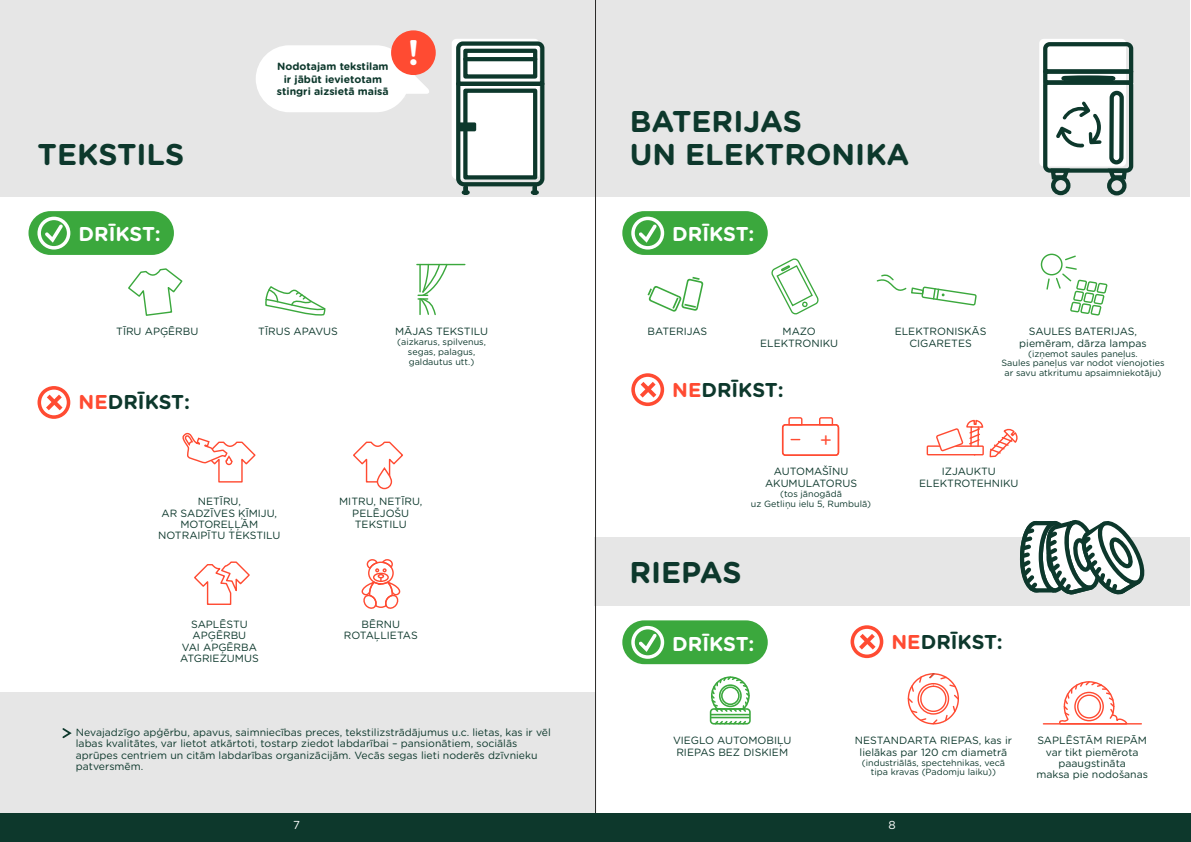
<style>
.page{position:relative;width:1191px;height:842px;background:#fff}
.page>*{position:absolute;margin:0;border:0;box-sizing:border-box;transform-origin:0 0}
.t1{font:700 35.4px "Gotham Rounded";color:#fff}
.t2{font:700 30px/32.4px "Gotham Rounded";color:#0d382c}
.t3{font:700 20px "Gotham Rounded";color:#0d382c}
.t4{font:700 20px "Gotham Rounded";color:#fff}
.t5{font:19.7px "Gotham Rounded";color:#ff4b32}
.t6{font:11.5px "Gotham Rounded";color:#fefefe}
.t7{font:10.5px/11.3px "Gotham Rounded";color:#0d382c;text-align:center}
.t8{font:700 10.5px/12.6px "Gotham Rounded";color:#0d382c;text-align:center}
.t9{font:9px/9.7px "Gotham Rounded";color:#0d382c;text-align:center}
.s1{color:#ff4b32}
</style>
<div class="page">
<div style="left:594px;top:0;width:595px;height:196px;background:#e6e6e6"></div>
<div style="left:622px;top:620px;width:145px;height:44px;background:#3ba83d;border-radius:22px"></div>
<div style="left:622px;top:211px;width:145px;height:44px;background:#3ba83d;border-radius:22px"></div>
<svg style="left:771px;top:258px;width:48px;height:57px"></svg>
<svg style="left:647px;top:277px;width:56px;height:35px"></svg>
<svg style="left:788px;top:417px;width:15px;height:7px"></svg>
<svg style="left:819px;top:417px;width:15px;height:7px"></svg>
<div style="left:782px;top:424px;width:57px;height:32px;border:1px solid #ff4b32;border-radius:3px"></div>
<svg style="left:631px;top:373px;width:33px;height:33px"></svg>
<div style="left:631px;top:217px;width:33px;height:33px;border:3px solid #fff;border-radius:50%"></div>
<svg style="left:639px;top:224px;width:18px;height:19px"></svg>
<div style="left:631px;top:626px;width:33px;height:33px;border:3px solid #fff;border-radius:50%"></div>
<svg style="left:639px;top:633px;width:18px;height:19px"></svg>
<div style="left:710px;top:708px;width:40px;height:16px;border:2px solid #3ba83d;border-radius:3px"></div>
<hr style="left:710px;top:714px;width:40px;height:1px;background:#3ba83d">
<hr style="left:710px;top:717px;width:40px;height:1px;background:#3ba83d">
<svg style="left:713px;top:721px;width:34px;height:4px"></svg>
<svg style="left:709px;top:676px;width:42px;height:37px"></svg>
<div style="left:0;top:0;width:595px;height:196px;background:#e6e6e6"></div>
<div style="left:29px;top:211px;width:145px;height:44px;background:#3ba83d;border-radius:22px"></div>
<div style="left:0;top:692px;width:595px;height:141px;background:#e6e6e6"></div>
<svg style="left:452px;top:39px;width:93px;height:156px;background:#adbbb8"></svg>
<svg style="left:265px;top:286px;width:61px;height:30px"></svg>
<hr style="left:417px;top:264px;width:48px;height:1px;background:#3ba83d">
<svg style="left:418px;top:263px;width:31px;height:52px"></svg>
<svg style="left:128px;top:268px;width:55px;height:48px"></svg>
<svg style="left:194px;top:561px;width:56px;height:44px"></svg>
<svg style="left:353px;top:441px;width:50px;height:42px"></svg>
<svg style="left:377px;top:468px;width:15px;height:21px"></svg>
<svg style="left:182px;top:432px;width:74px;height:51px"></svg>
<svg style="left:361px;top:559px;width:40px;height:50px"></svg>
<svg style="left:38px;top:386px;width:32px;height:33px"></svg>
<div style="left:37px;top:217px;width:33px;height:33px;border:3px solid #fff;border-radius:50%"></div>
<svg style="left:45px;top:224px;width:18px;height:19px"></svg>
<svg style="left:256px;top:30px;width:180px;height:82px"></svg>
<svg style="left:62px;top:728px;width:10px;height:10px"></svg>
<div style="left:594px;top:537px;width:595px;height:68px;background:#e6e6e6"></div>
<hr style="left:595px;top:0;width:1px;height:842px;background:#2b2a29">
<div style="left:0;top:814px;width:595px;height:28px;background:#0d382c"></div>
<div style="left:595px;top:814px;width:596px;height:28px;background:#0d382c"></div>
<svg style="left:850px;top:39px;width:300px;height:775px"></svg>
<h2 class="t2" style="left:38px;top:139px;width:148px">TEKSTILS</h2>
<h3 class="t4" style="left:79px;top:225px;width:84px">DRĪKST:</h3>
<p class="t8" style="left:277px;top:61px;width:113px">Nodotajam tekstilam ir jābūt ievietotam stingri aizsietā maisā</p>
<h1 class="t1" style="left:408px;top:37px;width:13px">!</h1>
<p class="t7" style="left:116px;top:326px;width:84px">TĪRU APĢĒRBU</p>
<p class="t7" style="left:258px;top:326px;width:81px">TĪRUS APAVUS</p>
<p class="t7" style="left:395px;top:326px;width:94px">MĀJAS TEKSTILU</p>
<p class="t9" style="left:397px;top:338px;width:90px">(aizkarus, spilvenus, segas, palagus, galdautus utt.)</p>
<h3 class="t3" style="left:79px;top:393px;width:113px"><span class="s1">NE</span>DRĪKST:</h3>
<p class="t7" style="left:158px;top:497px;width:124px">NETĪRU,<br>AR SADZĪVES ĶĪMIJU,<br>MOTOREĻĻĀM<br>NOTRAIPĪTU TEKSTILU</p>
<p class="t7" style="left:180px;top:619px;width:80px">SAPLĒSTU<br>APĢĒRBU<br>VAI APĢĒRBA<br>ATGRIEZUMUS</p>
<p class="t7" style="left:339px;top:497px;width:85px">MITRU, NETĪRU,<br>PELĒJOŠU<br>TEKSTILU</p>
<p class="t7" style="left:344px;top:619px;width:75px">BĒRNU<br>ROTAĻLIETAS</p>
<p class="t7" style="left:76px;top:727px;width:476px;text-align:left">Nevajadzīgo apģērbu, apavus, saimniecības preces, tekstilizstrādājumus u.c. lietas, kas ir vēl labas kvalitātes, var lietot atkārtoti, tostarp ziedot labdarībai – pansionātiem, sociālās aprūpes centriem un citām labdarības organizācijām. Vecās segas lieti noderēs dzīvnieku patversmēm.</p>
<h2 class="t2" style="left:629px;top:107px;width:281px">BATERIJAS<br>UN ELEKTRONIKA</h2>
<h3 class="t4" style="left:672px;top:225px;width:84px">DRĪKST:</h3>
<p class="t7" style="left:647px;top:326px;width:61px">BATERIJAS</p>
<p class="t7" style="left:760px;top:326px;width:79px">MAZO<br>ELEKTRONIKU</p>
<p class="t7" style="left:894px;top:326px;width:93px">ELEKTRONISKĀS<br>CIGARETES</p>
<h3 class="t3" style="left:672px;top:381px;width:113px"><span class="s1">NE</span>DRĪKST:</h3>
<h3 class="t5" style="left:820px;top:431px;width:14px">+</h3>
<p class="t7" style="left:1019px;top:326px;width:129px">SAULES BATERIJAS, piemēram, dārza lampas</p>
<p class="t9" style="left:1001px;top:349px;width:164px">(izņemot saules paneļus.<br>Saules paneļus var nodot vienojoties ar savu atkritumu apsaimniekotāju)</p>
<p class="t7" style="left:765px;top:467px;width:93px">AUTOMAŠĪNU<br>AKUMULATORUS</p>
<p class="t9" style="left:751px;top:489px;width:122px">(tos jānogādā<br>uz Getliņu ielu 5, Rumbulā)</p>
<h2 class="t2" style="left:629px;top:557px;width:114px">RIEPAS</h2>
<h3 class="t4" style="left:672px;top:635px;width:84px">DRĪKST:</h3>
<p class="t7" style="left:919px;top:467px;width:101px">IZJAUKTU<br>ELEKTROTEHNIKU</p>
<h3 class="t3" style="left:891px;top:633px;width:113px"><span class="s1">NE</span>DRĪKST:</h3>
<p class="t7" style="left:673px;top:735px;width:120px">VIEGLO AUTOMOBIĻU<br>RIEPAS BEZ DISKIEM</p>
<p class="t7" style="left:855px;top:735px;width:159px">NESTANDARTA RIEPAS, kas ir lielākas par 120 cm diametrā</p>
<p class="t9" style="left:862px;top:758px;width:145px">(industriālās, spectehnikas, vecā tipa kravas (Padomju laiku))</p>
<p class="t7" style="left:1036px;top:735px;width:113px">SAPLĒSTĀM RIEPĀM var tikt piemērota paaugstināta<br>maksa pie nodošanas</p>
<p class="t6" style="left:293px;top:820px;width:8px">7</p>
<p class="t6" style="left:888px;top:820px;width:9px">8</p>
</div>
